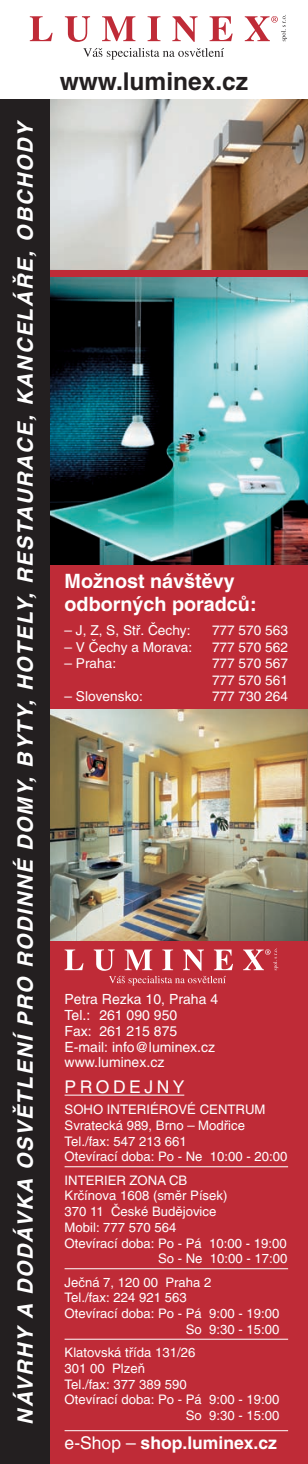
<style>
.page{position:relative;width:308px;height:1464px;background:#fff}
.page>*{position:absolute;margin:0;border:0;box-sizing:border-box;transform-origin:0 0}
.t1{font:700 24.5px "Switzerland";color:#231f20}
.t2{font:italic 700 21.18px "Switzerland";letter-spacing:.08em;color:#fff}
.t3{font:700 19.78px/23.6px "Switzerland";color:#fff}
.t4{font:700 17.5px "Switzerland";color:#fff}
.t5{font:17.5px "Switzerland";letter-spacing:.2em;color:#fff}
.t6{font:14px/15.8px "Switzerland";color:#fff}
.t7{font:13.65px/16.4px "Switzerland";color:#fff}
.t8{font:13.12px/15.8px "Switzerland";color:#fff}
.s1{font-weight:400}
</style>
<div class="page">
<div style="left:0;top:104px;width:308px;height:1359px;background:#bf2b37"></div>
<svg style="left:64px;top:949px;width:19px;height:21px"></svg>
<svg style="left:94px;top:949px;width:139px;height:36px"></svg>
<svg style="left:243px;top:948px;width:35px;height:22px"></svg>
<img style="left:50px;top:278px;width:258px;height:286px">
<img style="left:50px;top:709px;width:258px;height:231px">
<img style="left:50px;top:99px;width:258px;height:170px">
<svg style="left:30px;top:16px;width:23px;height:25px"></svg>
<svg style="left:65px;top:16px;width:25px;height:26px"></svg>
<svg style="left:102px;top:16px;width:33px;height:25px"></svg>
<svg style="left:147px;top:16px;width:13px;height:25px"></svg>
<svg style="left:172px;top:16px;width:25px;height:26px"></svg>
<svg style="left:209px;top:16px;width:23px;height:25px"></svg>
<svg style="left:83px;top:48px;width:141px;height:11px"></svg>
<svg style="left:244px;top:15px;width:43px;height:26px"></svg>
<div style="left:0;top:99px;width:50px;height:1364px;background:#231f20"></div>
<hr style="left:64px;top:1094px;width:120px;height:1px;background:#fff">
<hr style="left:64px;top:1166px;width:224px;height:1px;background:#fff">
<hr style="left:64px;top:1268px;width:224px;height:1px;background:#fff">
<hr style="left:64px;top:1338px;width:224px;height:1px;background:#fff">
<hr style="left:64px;top:1430px;width:224px;height:1px;background:#fff">
<h2 class="t2" style="left:13px;top:1424px;width:1306px;rotate:-90deg">návrhy a dodávka osvětlení pro rodinné domy, byty, hotely, restaurace, kanceláře, obchody</h2>
<h1 class="t1" style="left:60px;top:66px;width:190px">www.luminex.cz</h1>
<h3 class="t3" style="left:64px;top:569px;width:193px">Možnost návštěvy odborných poradců:</h3>
<p class="t7" style="left:64px;top:622px;width:127px">– J, Z, S, Stř. Čechy:</p>
<p class="t7" style="left:212px;top:622px;width:77px">777 570 563</p>
<p class="t7" style="left:64px;top:639px;width:129px">– V Čechy a Morava:</p>
<p class="t7" style="left:212px;top:639px;width:77px">777 570 562</p>
<p class="t7" style="left:64px;top:655px;width:53px">– Praha:</p>
<p class="t7" style="left:212px;top:655px;width:77px">777 570 567<br>777 570 561</p>
<p class="t7" style="left:64px;top:688px;width:80px">– Slovensko:</p>
<p class="t7" style="left:212px;top:688px;width:77px">777 730 264</p>
<p class="t6" style="left:64px;top:991px;width:155px">Petra Rezka 10, Praha 4<br>Tel.: 261 090 950<br>Fax: 261 215 875<br>E-mail: info@luminex.cz www.luminex.cz</p>
<h3 class="t5" style="left:64px;top:1077px;width:121px">PRODEJNY</h3>
<p class="t8" style="left:64px;top:1101px;width:224px">SOHO INTERIÉROVÉ CENTRUM<br>Svratecká 989, Brno – Modřice<br>Tel./fax: 547 213 661<br>Otevírací doba: Po - Ne 10:00 - 20:00</p>
<p class="t8" style="left:64px;top:1172px;width:124px">INTERIER ZONA CB</p>
<p class="t8" style="left:64px;top:1187px;width:164px">Krčínova 1608 (směr Písek)</p>
<p class="t8" style="left:64px;top:1203px;width:153px">370 11 České Budějovice</p>
<p class="t8" style="left:64px;top:1219px;width:113px">Mobil: 777 570 564</p>
<p class="t8" style="left:64px;top:1235px;width:223px">Otevírací doba: Po - Pá 10:00 - 19:00</p>
<p class="t8" style="left:158px;top:1250px;width:131px">So - Ne 10:00 - 17:00</p>
<p class="t8" style="left:64px;top:1274px;width:148px">Ječná 7, 120 00 Praha 2</p>
<p class="t8" style="left:64px;top:1289px;width:123px">Tel./fax: 224 921 563</p>
<p class="t8" style="left:64px;top:1305px;width:216px">Otevírací doba: Po - Pá 9:00 - 19:00</p>
<p class="t8" style="left:186px;top:1321px;width:95px">So 9:30 - 15:00</p>
<p class="t8" style="left:64px;top:1344px;width:132px">Klatovská třída 131/26</p>
<p class="t8" style="left:64px;top:1360px;width:82px">301 00 Plzeň</p>
<p class="t8" style="left:64px;top:1376px;width:123px">Tel./fax: 377 389 590</p>
<p class="t8" style="left:64px;top:1391px;width:216px">Otevírací doba: Po - Pá 9:00 - 19:00</p>
<p class="t8" style="left:186px;top:1407px;width:95px">So 9:30 - 15:00</p>
<h3 class="t4" style="left:64px;top:1431px;width:214px"><span class="s1">e-Shop –</span> shop.luminex.cz</h3>
</div>
